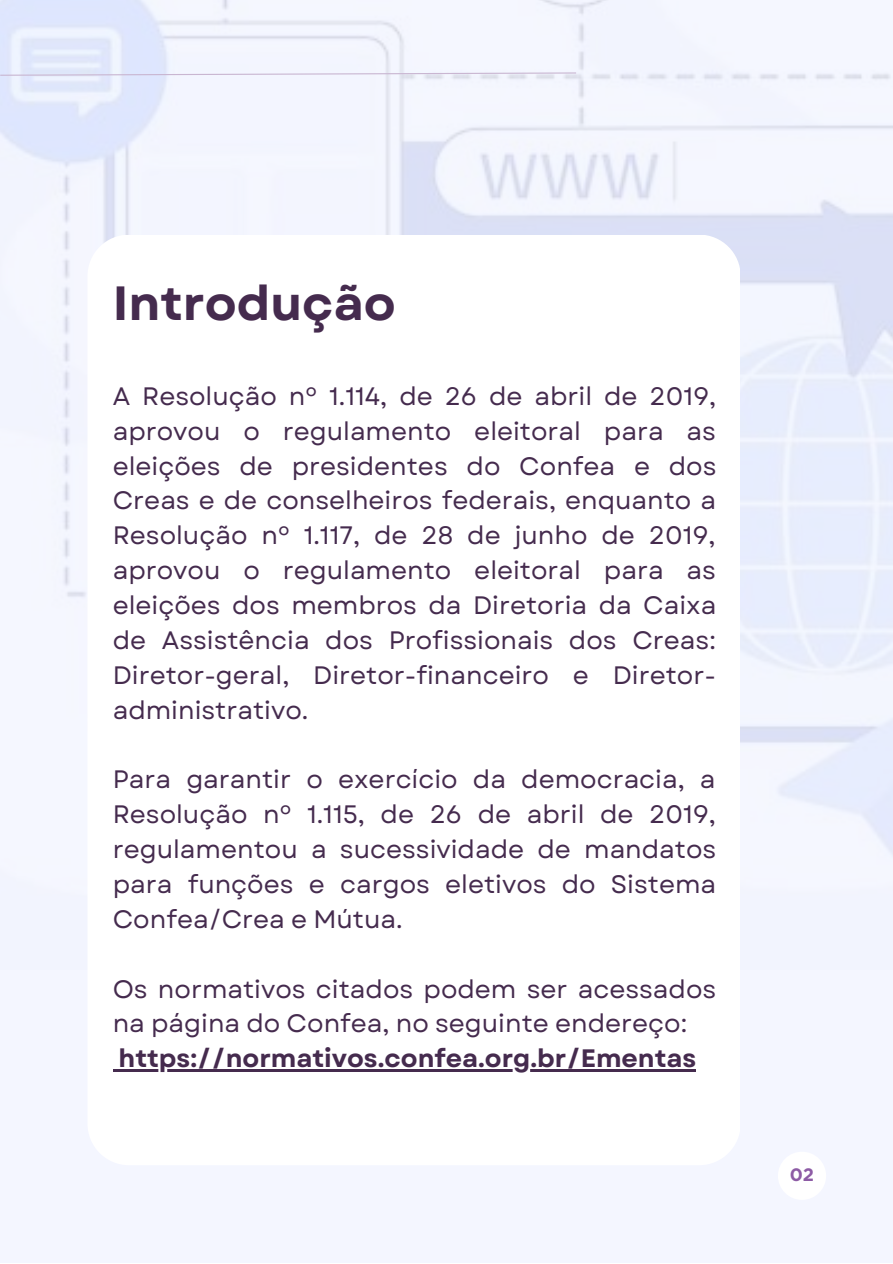
<style>
.page{position:relative;width:893px;height:1264px;background:#fff}
.page>*{position:absolute;margin:0;border:0;box-sizing:border-box;transform-origin:0 0}
.t1{font:700 48px "Garet";color:#452b4e}
.t2{font:25.2px/34.8px "Garet";color:#452b4e;text-align:justify}
.t3{font:700 25.2px "Garet";color:#452b4e}
.t4{font:700 18px "Gotham";color:#8d5ba5}
</style>
<div class="page">
<div style="left:0;top:0;width:892px;height:1262px;background:#f4f6ff"></div>
<img style="left:0;top:0;width:892px;height:853px">
<div style="left:777px;top:1151px;width:49px;height:48px;background:#fff;border-radius:50%"></div>
<svg style="left:0;top:72px;width:577px;height:4px"></svg>
<div style="left:87px;top:234px;width:653px;height:931px;background:#fff;border-radius:42px"></div>
<svg style="left:113px;top:1069px;width:6px;height:2px"></svg>
<hr style="left:119px;top:1069px;width:577px;height:2px;background:#452b4e">
<h1 class="t1" style="left:113px;top:269px;width:284px">Introdução</h1>
<p class="t2" style="left:113px;top:379px;width:605px">A Resolução nº 1.114, de 26 de abril de 2019, aprovou o regulamento eleitoral para as eleições de presidentes do Confea e dos Creas e de conselheiros federais, enquanto a Resolução nº 1.117, de 28 de junho de 2019, aprovou o regulamento eleitoral para as eleições dos membros da Diretoria da Caixa de Assistência dos Profissionais dos Creas:<br>Diretor-geral, Diretor-financeiro e Diretor&shy;administrativo.</p>
<p class="t2" style="left:113px;top:762px;width:605px">Para garantir o exercício da democracia, a Resolução nº 1.115, de 26 de abril de 2019, regulamentou a sucessividade de mandatos para funções e cargos eletivos do Sistema Confea/Crea e Mútua.</p>
<p class="t2" style="left:113px;top:971px;width:605px">Os normativos citados podem ser acessados na página do Confea, no seguinte endereço:</p>
<p class="t3" style="left:119px;top:1040px;width:579px">https://normativos.confea.org.br/Ementas</p>
<p class="t4" style="left:789px;top:1164px;width:26px">02</p>
</div>
